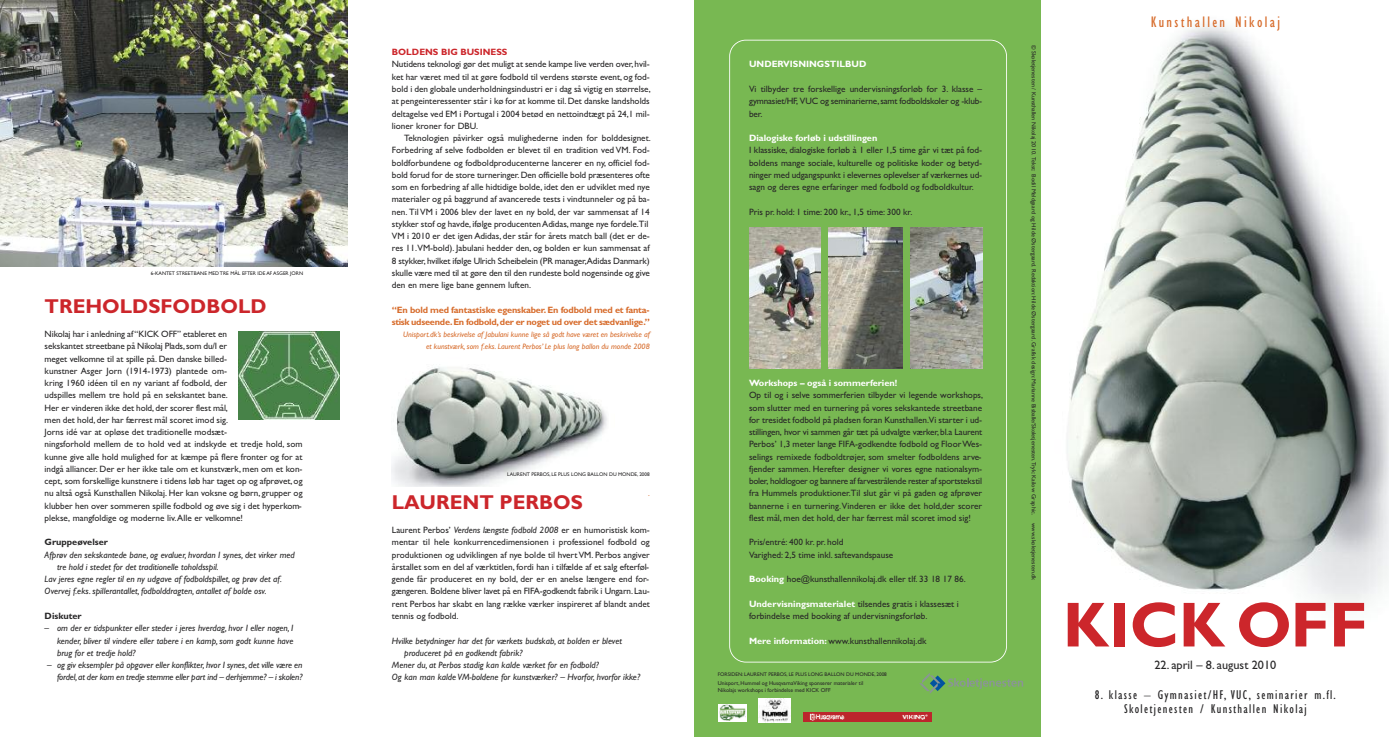
<style>
.page{position:relative;width:1389px;height:737px;background:#fff}
.page>*{position:absolute;margin:0;border:0;box-sizing:border-box;transform-origin:0 0}
.t1{font:700 63.88px "Gill Sans";color:#cc262b}
.t2{font:700 20.12px "Gill Sans";color:#cc262b}
.t3{font:condensed 15.75px "Gill Sans";letter-spacing:.15em;color:#d76c2c}
.t4{font:condensed 13.12px/14px "Gill Sans";letter-spacing:.1em;color:#272627;text-align:center}
.t5{font:12.25px "Gill Sans";color:#272627}
.t6{font:9.19px/12.2px "Gill Sans";color:#272627}
.t7{font:italic 9.19px/12.2px "Gill Sans";color:#272627;text-align:justify}
.t8{font:700 9.19px/12.2px "Gill Sans";letter-spacing:-.025em;color:#d76c2c}
.t9{font:700 9.19px "Gill Sans";color:#fff}
.t10{font:700 9.19px "Gill Sans";color:#272627}
.t11{font:700 9.19px "Gill Sans";color:#cc262b}
.t12{font:italic 7.88px/12.2px "Gill Sans";color:#d76c2c;text-align:right}
.t13{font:7.88px "Gill Sans";color:#d76c2c}
.t14{font:6.12px "Gill Sans";color:#272627}
.t15{font:5.69px/7px "Gill Sans";color:#272627}
.t16{font:5.25px "Gill Sans";color:#272627}
.s1{font-style:italic}
.s2{font-weight:700;color:#fff}
</style>
<div class="page">
<div style="left:694px;top:0;width:350px;height:737px;background:#78b852"></div>
<svg style="left:729px;top:40px;width:278px;height:622px"></svg>
<svg style="left:919px;top:673px;width:104px;height:21px"></svg>
<div style="left:1042px;top:0;width:347px;height:737px;background:#fff"></div>
<img style="left:1067px;top:24px;width:322px;height:580px">
<img style="left:0;top:0;width:347px;height:267px">
<img style="left:392px;top:367px;width:215px;height:119px">
<img style="left:749px;top:227px;width:72px;height:142px">
<img style="left:910px;top:227px;width:72px;height:142px">
<img style="left:828px;top:227px;width:75px;height:142px">
<svg style="left:238px;top:331px;width:102px;height:89px"></svg>
<img style="left:238px;top:332px;width:101px;height:87px">
<svg style="left:718px;top:704px;width:28px;height:17px"></svg>
<img style="left:719px;top:704px;width:27px;height:16px">
<img style="left:758px;top:698px;width:32px;height:24px">
<img style="left:803px;top:712px;width:128px;height:9px">
<p class="t16" style="left:151px;top:270px;width:154px">6-KANTET STREETBANE MED TRE MÅL EFTER IDE AF ASGER JORN</p>
<h2 class="t2" style="left:45px;top:298px;width:223px">TREHOLDSFODBOLD</h2>
<p class="t6" style="left:45px;top:328px;width:259px">Nikolaj har i anledning af “KICK OFF” etableret en<br>sekskantet streetbane på Nikolaj Plads,som du/I er<br>meget velkomne til at spille på. Den danske billed-<br>kunstner Asger Jorn (1914-1973) plantede om-<br>kring 1960 idéen til en ny variant af fodbold, der<br>udspilles mellem tre hold på en sekskantet bane.<br>Her er vinderen ikke det hold, der scorer flest mål,<br>men det hold, der har færrest mål scoret imod sig.<br>Jorns idé var at opløse det traditionelle modsæt-<br>ningsforhold mellem de to hold ved at indskyde et tredje hold, som kunne give alle hold mulighed for at kæmpe på flere fronter og for at indgå alliancer. Der er her ikke tale om et kunstværk, men om et kon&shy;cept, som forskellige kunstnere i tidens løb har taget op og afprøvet,og nu altså også Kunsthallen Nikolaj. Her kan voksne og børn, grupper og klubber hen over sommeren spille fodbold og øve sig i det hyperkom&shy;plekse, mangfoldige og moderne liv.Alle er velkomne!</p>
<p class="t10" style="left:45px;top:539px;width:65px">Gruppeøvelser</p>
<p class="t7" style="left:45px;top:549px;width:252px">Afprøv den sekskantede bane, og evaluer, hvordan I synes, det virker med</p>
<p class="t7" style="left:57px;top:561px;width:163px">tre hold i stedet for det traditionelle toholdsspil.</p>
<p class="t7" style="left:45px;top:574px;width:239px">Lav jeres egne regler til en ny udgave af fodboldspillet, og prøv det af.</p>
<p class="t7" style="left:45px;top:586px;width:224px">Overvej f.eks. spillerantallet, fodbolddragten, antallet af bolde osv.</p>
<p class="t10" style="left:45px;top:612px;width:39px">Diskuter</p>
<p class="t7" style="left:57px;top:623px;width:238px;text-indent:-12px">– om der er tidspunkter eller steder i jeres hverdag, hvor I eller nogen, I kender, bliver til vindere eller tabere i en kamp, som godt kunne have brug for et tredje hold?</p>
<p class="t7" style="left:47px;top:659px;width:257px;text-align:right">– og giv eksempler på opgaver eller konflikter, hvor I synes, det ville være en fordel,at der kom en tredje stemme eller part ind – derhjemme? – i skolen?</p>
<p class="t11" style="left:392px;top:49px;width:117px">BOLDENS BIG BUSINESS</p>
<p class="t6" style="left:392px;top:58px;width:260px;text-align:justify">Nutidens teknologi gør det muligt at sende kampe live verden over, hvil&shy;ket har været med til at gøre fodbold til verdens største event, og fod&shy;bold i den globale underholdningsindustri er i dag så vigtig en størrelse, at pengeinteressenter står i kø for at komme til.Det danske landsholds deltagelse ved EM i Portugal i 2004 betød en nettoindtægt på 24,1 mil&shy;lioner kroner for DBU.</p>
<p class="t6" style="left:392px;top:132px;width:260px;text-indent:12px">Teknologien påvirker også mulighederne inden for bolddesignet.<br>Forbedring af selve fodbolden er blevet til en tradition ved VM. Fod&shy;boldforbundene og fodboldproducenterne lancerer en ny, officiel fod&shy;bold forud for de store turneringer.Den officielle bold præsenteres ofte som en forbedring af alle hidtidige bolde, idet den er udviklet med nye materialer og på baggrund af avancerede tests i vindtunneler og på ba&shy;nen. Til VM i 2006 blev der lavet en ny bold, der var sammensat af 14 stykker stof og havde, ifølge producentenAdidas,mange nye fordele.Til VM i 2010 er det igen Adidas, der står for årets match ball (det er de&shy;res 11.VM-bold). Jabulani hedder den, og bolden er kun sammensat af 8 stykker,hvilket ifølge Ulrich Scheibelein (PR manager,Adidas Danmark) skulle være med til at gøre den til den rundeste bold nogensinde og give den en mere lige bane gennem luften.</p>
<p class="t8" style="left:392px;top:304px;width:259px">“En bold med fantastiske egenskaber.En fodbold med et fanta&shy;stisk udseende.En fodbold,der er noget ud over det sædvanlige.”</p>
<p class="t12" style="left:403px;top:329px;width:248px">Unisport.dk’s beskrivelse af Jabulani kunne lige så godt have været en beskrivelse af et kunstværk, som f.eks. Laurent Perbos’ Le plus long ballon du monde 2008</p>
<p class="t16" style="left:507px;top:471px;width:144px">LAURENT PERBOS, LE PLUS LONG BALLON DU MONDE, 2008</p>
<h2 class="t2" style="left:392px;top:494px;width:192px">LAURENT PERBOS</h2>
<p class="t6" style="left:392px;top:524px;width:259px;text-align:justify">Laurent Perbos’ <span class="s1">Verdens længste fodbold 2008</span> er en humoristisk kom&shy;mentar til hele konkurrencedimensionen i professionel fodbold og produktionen og udviklingen af nye bolde til hvertVM. Perbos angiver årstallet som en del af værktitlen, fordi han i tilfælde af et salg efterføl&shy;gende får produceret en ny bold, der er en anelse længere end for&shy;gængeren. Boldene bliver lavet på en FIFA-godkendt fabrik i Ungarn. Lau&shy;rent Perbos har skabt en lang række værker inspireret af blandt andet tennis og fodbold.</p>
<p class="t7" style="left:392px;top:635px;width:232px">Hvilke betydninger har det for værkets budskab, at bolden er blevet</p>
<p class="t7" style="left:404px;top:647px;width:120px">produceret på en godkendt fabrik?</p>
<p class="t7" style="left:392px;top:659px;width:209px">Mener du, at Perbos stadig kan kalde værket for en fodbold?</p>
<p class="t7" style="left:392px;top:672px;width:250px">Og kan man kaldeVM-boldene for kunstværker? – Hvorfor, hvorfor ikke?</p>
<p class="t13" style="left:648px;top:489px;width:3px">.</p>
<p class="t9" style="left:749px;top:61px;width:119px">UNDERVISNINGSTILBUD</p>
<p class="t6" style="left:749px;top:83px;width:235px;text-align:justify">Vi tilbyder tre forskellige undervisningsforløb for 3. klasse – gymnasiet/HF, VUC og seminarierne,samt fodboldskoler og -klub&shy;ber.</p>
<p class="t9" style="left:749px;top:134px;width:130px">Dialogiske forløb i udstillingen</p>
<p class="t6" style="left:749px;top:144px;width:235px;text-align:justify">I klassiske, dialogiske forløb à 1 eller 1,5 time går vi tæt på fod&shy;boldens mange sociale, kulturelle og politiske koder og betyd&shy;ninger med udgangspunkt i elevernes oplevelser af værkernes ud&shy;sagn og deres egne erfaringer med fodbold og fodboldkultur.</p>
<p class="t6" style="left:749px;top:205px;width:165px">Pris pr. hold: 1 time: 200 kr., 1,5 time: 300 kr.</p>
<p class="t9" style="left:749px;top:379px;width:150px">Workshops – også i sommerferien!</p>
<p class="t6" style="left:749px;top:389px;width:236px">Op til og i selve sommerferien tilbyder vi legende workshops, som slutter med en turnering på vores sekskantede streetbane for tresidet fodbold på pladsen foran Kunsthallen.Vi starter i ud&shy;stillingen, hvor vi sammen går tæt på udvalgte værker, bl.a Laurent Perbos’ 1,3 meter lange FIFA-godkendte fodbold og FloorWes&shy;selings remixede fodboldtrøjer, som smelter fodboldens arve&shy;fjender sammen. Herefter designer vi vores egne nationalsym&shy;boler, holdlogoer og bannere af farvestrålende rester af sportstekstil fra Hummels produktioner.Til slut går vi på gaden og afprøver bannerne i en turnering.Vinderen er ikke det hold,der scorer flest mål, men det hold, der har færrest mål scoret imod sig!</p>
<p class="t6" style="left:749px;top:536px;width:146px">Pris/entré: 400 kr. pr. hold<br>Varighed: 2,5 time inkl. saftevandspause</p>
<p class="t6" style="left:749px;top:573px;width:218px"><span class="s2">Booking</span> hoe@kunsthallennikolaj.dk eller tlf. 33 18 17 86.</p>
<p class="t6" style="left:749px;top:597px;width:211px"><span class="s2">Undervisningsmaterialet</span> tilsendes gratis i klassesæt i forbindelse med booking af undervisningsforløb.</p>
<p class="t6" style="left:749px;top:634px;width:179px"><span class="s2">Mere information:</span> www.kunsthallennikolaj.dk</p>
<p class="t16" style="left:718px;top:671px;width:171px">FORSIDEN: LAURENT PERBOS, LE PLUS LONG BALLON DU MONDE, 2008</p>
<p class="t15" style="left:718px;top:679px;width:147px">Unisport, Hummel og HusqvarnaViking sponserer materialer til<br>Nikolajs workshops i forbindelse med KICK OFF</p>
<p class="t14" style="left:1037px;top:45px;width:472px;rotate:90deg">© Skoletjenesten / Kunsthallen Nikolaj 2010. Tekst: Bodil Meldgaard og Hilde Østergaard. Redaktion: Hilde Østergaard. Grafisk design: Marianne Bisballe/Skoletjenesten.Tryk: Kailow Graphic.</p>
<p class="t14" style="left:1037px;top:523px;width:59px;rotate:90deg">www.skoletjenesten.dk</p>
<h3 class="t3" style="left:1151px;top:16px;width:131px">Kunsthallen Nikolaj</h3>
<h1 class="t1" style="left:1063px;top:600px;width:306px">KICK OFF</h1>
<h3 class="t5" style="left:1154px;top:658px;width:123px">22. april – 8. august 2010</h3>
<h3 class="t4" style="left:1095px;top:688px;width:243px">8. klasse – Gymnasiet/HF, VUC, seminarier m.fl.<br>Skoletjenesten / Kunsthallen Nikolaj</h3>
</div>
